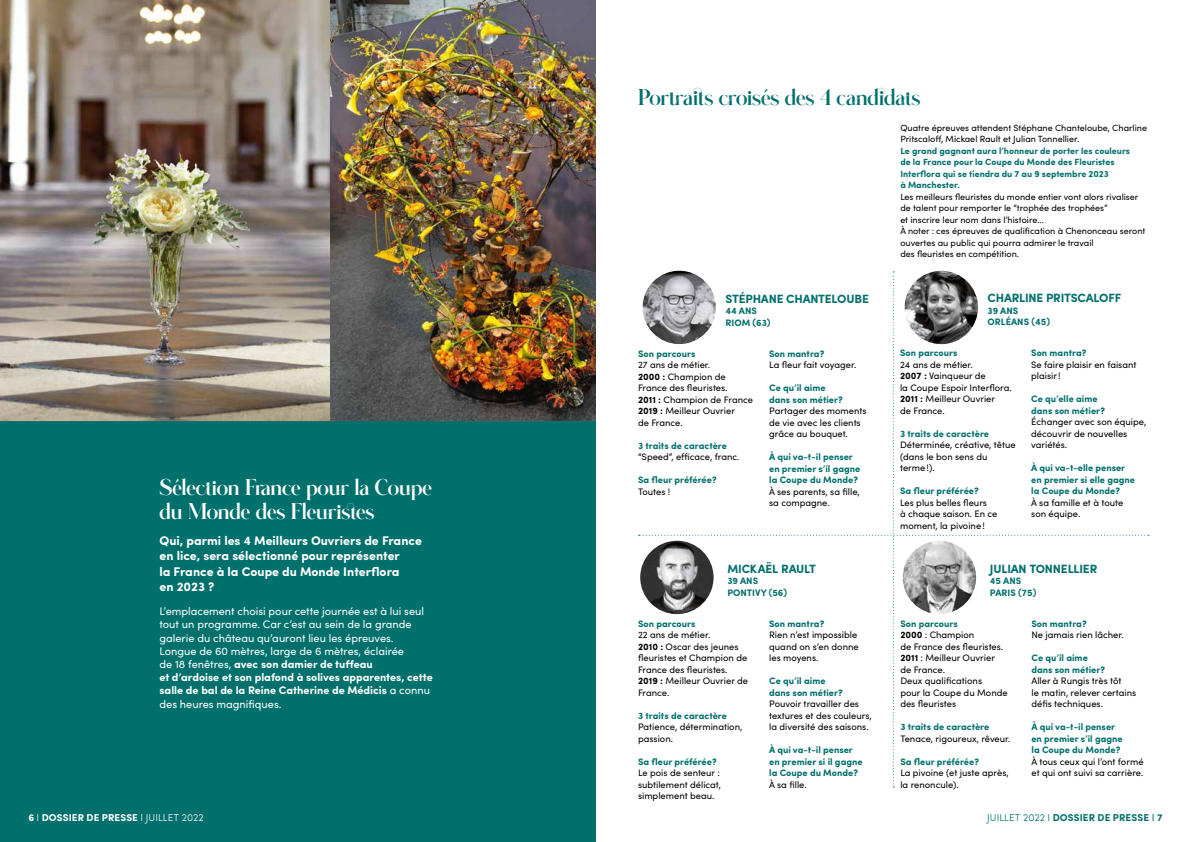
<style>
.page{position:relative;width:1191px;height:842px;background:#fff}
.page>*{position:absolute;margin:0;border:0;box-sizing:border-box;transform-origin:0 0}
.t1{font:20px/24px "Glitten";letter-spacing:-.015em;color:#fff}
.t2{font:20px "Glitten";letter-spacing:-.01em;color:#00706d}
.t3{font:700 12.6px/15.1px "Sofia Pro";color:#fff}
.t4{font:700 12px "Sofia Pro";letter-spacing:-.015em;color:#00706d}
.t5{font:11px/13.2px "Sofia Pro";color:#fff}
.t6{font:700 10px "Sofia Pro";letter-spacing:.01em;color:#fff}
.t7{font:700 10px "Sofia Pro";letter-spacing:.01em;color:#00706d}
.t8{font:9.4px/11.5px "Sofia Pro";color:#000}
.t9{font:700 9.4px/11.5px "Sofia Pro";color:#00706d}
.t10{font:9px/11.5px "Sofia Pro";color:#000}
.t11{font:700 9px/11.5px "Sofia Pro";color:#00706d}
.s1{font-weight:700}
.s2{font-weight:700;color:#00706d}
.s3{font-weight:300}
.s4{font-weight:400}
</style>
<div class="page">
<div style="left:0;top:421px;width:595px;height:421px;background:#00706d"></div>
<img style="left:0;top:0;width:595px;height:421px">
<svg style="left:638px;top:271px;width:511px;height:516px"></svg>
<img style="left:904px;top:271px;width:74px;height:73px;border-radius:37px">
<img style="left:902px;top:541px;width:74px;height:73px;border-radius:37px">
<img style="left:642px;top:271px;width:74px;height:73px;border-radius:37px">
<img style="left:640px;top:541px;width:73px;height:73px;border-radius:37px">
<h1 class="t2" style="left:638px;top:83px;width:284px">Portraits croisés des 4 candidats</h1>
<h1 class="t1" style="left:159px;top:474px;width:274px">Sélection France pour la Coupe du Monde des Fleuristes</h1>
<h2 class="t3" style="left:159px;top:533px;width:264px">Qui, parmi les 4 Meilleurs Ouvriers de France en lice, sera sélectionné pour représenter<br>la France à la Coupe du Monde Interflora<br>en 2023 ?</h2>
<p class="t5" style="left:159px;top:604px;width:275px">L’emplacement choisi pour cette journée est à lui seul tout un programme. Car c’est au sein de la grande galerie du château qu’auront lieu les épreuves.<br>Longue de 60 mètres, large de 6 mètres, éclairée<br>de 18 fenêtres, <span class="s1">avec son damier de tuffeau<br>et d’ardoise et son plafond à solives apparentes, cette salle de bal de la Reine Catherine de Médicis</span> a connu des heures magnifiques.</p>
<p class="t4" style="left:725px;top:289px;width:145px">STÉPHANE CHANTELOUBE</p>
<p class="t9" style="left:725px;top:304px;width:47px">44 ANS<br>RIOM (63)</p>
<p class="t9" style="left:638px;top:347px;width:59px">Son parcours</p>
<p class="t8" style="left:638px;top:358px;width:116px">27 ans de métier.<br><span class="s1">2000 :</span> Champion de<br>France des fleuristes.<br><span class="s1">2011 :</span> Champion de France<br><span class="s1">2019 :</span> Meilleur Ouvrier<br>de France.</p>
<p class="t9" style="left:638px;top:439px;width:90px">3 traits de caractère</p>
<p class="t8" style="left:638px;top:450px;width:103px">“Speed”, efficace, franc.</p>
<p class="t9" style="left:638px;top:473px;width:80px">Sa fleur préférée ?</p>
<p class="t8" style="left:638px;top:485px;width:34px">Toutes !</p>
<p class="t9" style="left:769px;top:347px;width:57px">Son mantra ?</p>
<p class="t8" style="left:769px;top:358px;width:89px">La fleur fait voyager.</p>
<p class="t9" style="left:769px;top:381px;width:75px">Ce qu’il aime dans son métier ?</p>
<p class="t8" style="left:769px;top:404px;width:99px">Partager des moments de vie avec les clients grâce au bouquet.</p>
<p class="t9" style="left:769px;top:450px;width:93px">À qui va-t-il penser en premier s’il gagne la Coupe du Monde ?</p>
<p class="t8" style="left:769px;top:485px;width:92px">À ses parents, sa fille, sa compagne.</p>
<p class="t4" style="left:727px;top:559px;width:90px">MICKAËL RAULT</p>
<p class="t9" style="left:727px;top:574px;width:61px">39 ANS<br>PONTIVY (56)</p>
<p class="t9" style="left:638px;top:617px;width:59px">Son parcours</p>
<p class="t8" style="left:638px;top:628px;width:112px">22 ans de métier.<br><span class="s1">2010 :</span> Oscar des jeunes fleuristes et Champion de<br>France des fleuristes.<br><span class="s1">2019 :</span> Meilleur Ouvrier de<br>France.</p>
<p class="t9" style="left:638px;top:709px;width:90px">3 traits de caractère</p>
<p class="t8" style="left:638px;top:720px;width:106px">Patience, détermination, passion.</p>
<p class="t9" style="left:638px;top:755px;width:80px">Sa fleur préférée ?</p>
<p class="t8" style="left:638px;top:766px;width:84px;text-align:justify">Le pois de senteur : subtilement délicat, simplement beau.</p>
<p class="t9" style="left:769px;top:617px;width:57px">Son mantra ?</p>
<p class="t8" style="left:769px;top:628px;width:91px">Rien n’est impossible quand on s’en donne les moyens.</p>
<p class="t9" style="left:769px;top:674px;width:75px">Ce qu’il aime dans son métier ?</p>
<p class="t8" style="left:769px;top:697px;width:104px">Pouvoir travailler des textures et des couleurs, la diversité des saisons.</p>
<p class="t9" style="left:769px;top:743px;width:95px">À qui va-t-il penser en premier si il gagne la Coupe du Monde ?</p>
<p class="t8" style="left:769px;top:778px;width:39px">À sa fille.</p>
<p class="t10" style="left:900px;top:121px;width:248px">Quatre épreuves attendent Stéphane Chanteloube, Charline<br>Pritscaloff, Mickael Rault et Julian Tonnellier.</p>
<p class="t11" style="left:900px;top:144px;width:231px">Le grand gagnant aura l’honneur de porter les couleurs de la France pour la Coupe du Monde des Fleuristes Interflora qui se tiendra du 7 au 9 septembre 2023<br>à Manchester.</p>
<p class="t10" style="left:900px;top:190px;width:246px">Les meilleurs fleuristes du monde entier vont alors rivaliser de talent pour remporter le “trophée des trophées”<br>et inscrire leur nom dans l’histoire...<br>À noter : ces épreuves de qualification à Chenonceau seront ouvertes au public qui pourra admirer le travail<br>des fleuristes en compétition.</p>
<p class="t4" style="left:987px;top:289px;width:135px">CHARLINE PRITSCALOFF</p>
<p class="t9" style="left:987px;top:304px;width:64px">39 ANS<br>ORLÉANS (45)</p>
<p class="t9" style="left:900px;top:347px;width:59px">Son parcours</p>
<p class="t8" style="left:900px;top:358px;width:113px">24 ans de métier.<br><span class="s1">2007 :</span> Vainqueur de<br>la Coupe Espoir Interflora.<br><span class="s1">2011 :</span> Meilleur Ouvrier<br>de France.</p>
<p class="t9" style="left:900px;top:427px;width:90px">3 traits de caractère</p>
<p class="t8" style="left:900px;top:439px;width:117px">Déterminée, créative, têtue (dans le bon sens du terme!).</p>
<p class="t9" style="left:900px;top:485px;width:80px">Sa fleur préférée ?</p>
<p class="t8" style="left:900px;top:496px;width:99px">Les plus belles fleurs<br>à chaque saison. En ce moment, la pivoine!</p>
<p class="t9" style="left:1031px;top:347px;width:57px">Son mantra ?</p>
<p class="t8" style="left:1031px;top:358px;width:107px">Se faire plaisir en faisant plaisir!</p>
<p class="t9" style="left:1031px;top:393px;width:75px">Ce qu’elle aime dans son métier ?</p>
<p class="t8" style="left:1031px;top:416px;width:117px">Échanger avec son équipe, découvrir de nouvelles variétés.</p>
<p class="t9" style="left:1031px;top:462px;width:105px">À qui va-t-elle penser en premier si elle gagne la Coupe du Monde ?</p>
<p class="t8" style="left:1031px;top:496px;width:94px">À sa famille et à toute son équipe.</p>
<p class="t4" style="left:990px;top:559px;width:109px">JULIAN TONNELLIER</p>
<p class="t9" style="left:990px;top:575px;width:48px">45 ANS<br>PARIS (75)</p>
<p class="t8" style="left:900px;top:617px;width:109px"><span class="s2">Son parcours<br></span><span class="s1">2000</span> : Champion<br>de France des fleuristes.<br><span class="s1">2011</span> : Meilleur Ouvrier de France.<br>Deux qualifications<br>pour la Coupe du Monde des fleuristes</p>
<p class="t9" style="left:900px;top:720px;width:90px">3 traits de caractère</p>
<p class="t8" style="left:900px;top:732px;width:112px">Tenace, rigoureux, rêveur.</p>
<p class="t9" style="left:900px;top:755px;width:80px">Sa fleur préférée ?</p>
<p class="t8" style="left:900px;top:766px;width:110px">La pivoine (et juste après, la renoncule).</p>
<p class="t9" style="left:1031px;top:617px;width:57px">Son mantra ?</p>
<p class="t8" style="left:1031px;top:628px;width:94px">Ne jamais rien lâcher.</p>
<p class="t9" style="left:1031px;top:651px;width:75px">Ce qu’il aime dans son métier ?</p>
<p class="t8" style="left:1031px;top:674px;width:106px">Aller à Rungis très tôt<br>le matin, relever certains défis techniques.</p>
<p class="t9" style="left:1031px;top:720px;width:93px">À qui va-t-il penser en premier s’il gagne la Coupe du Monde ?</p>
<p class="t8" style="left:1031px;top:755px;width:114px">À tous ceux qui l’ont formé et qui ont suivi sa carrière.</p>
<p class="t6" style="left:28px;top:810px;width:177px">6 <span class="s3">I</span> DOSSIER DE PRESSE <span class="s3">I JUILLET 2022</span></p>
<p class="t7" style="left:987px;top:810px;width:177px"><span class="s3">JUILLET 2022 I</span> DOSSIER DE PRESSE <span class="s4">I</span> 7</p>
</div>
